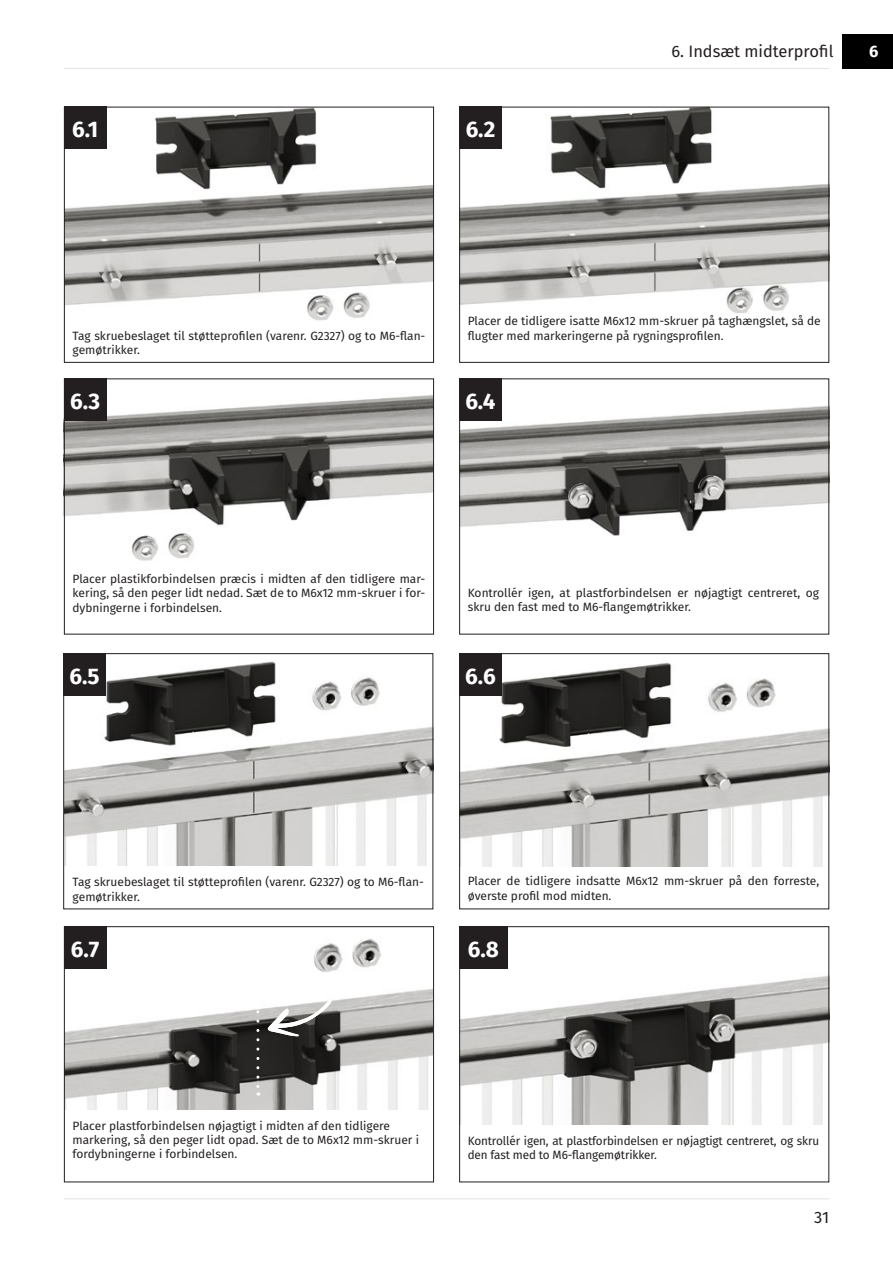
<style>
.page{position:relative;width:893px;height:1263px;background:#fff}
.page>*{position:absolute;margin:0;border:0;box-sizing:border-box;transform-origin:0 0}
.t1{font:700 22.5px "Fira Sans";color:#fff}
.t2{font:16.5px "Fira Sans";color:#231f20}
.t3{font:700 16.5px "Fira Sans";color:#fff}
.t4{font:12px/14.4px "Fira Sans";color:#231f20}
</style>
<div class="page">
<hr style="left:64px;top:1198px;width:765px;height:1px;background:#e3e3e3">
<img style="left:66px;top:395px;width:366px;height:166px">
<img style="left:461px;top:662px;width:366px;height:204px">
<img style="left:461px;top:406px;width:366px;height:130px">
<img style="left:461px;top:975px;width:366px;height:150px">
<img style="left:66px;top:109px;width:366px;height:197px">
<img style="left:65px;top:653px;width:369px;height:213px">
<img style="left:66px;top:938px;width:366px;height:172px">
<img style="left:461px;top:109px;width:366px;height:196px">
<img style="left:295px;top:272px;width:88px;height:49px">
<svg style="left:256px;top:993px;width:3px;height:102px"></svg>
<svg style="left:268px;top:999px;width:64px;height:37px"></svg>
<div style="left:842px;top:34px;width:51px;height:34px;background:#000"></div>
<hr style="left:64px;top:68px;width:765px;height:1px;background:#e3e3e3">
<img style="left:719px;top:272px;width:83px;height:42px">
<div style="left:459px;top:107px;width:370px;height:256px;border:1px solid #231f20"></div>
<div style="left:459px;top:107px;width:43px;height:42px;background:#231f20"></div>
<div style="left:64px;top:107px;width:370px;height:256px;border:1px solid #231f20"></div>
<div style="left:64px;top:107px;width:43px;height:42px;background:#231f20"></div>
<div style="left:64px;top:378px;width:370px;height:256px;border:1px solid #231f20"></div>
<div style="left:64px;top:378px;width:43px;height:43px;background:#231f20"></div>
<div style="left:459px;top:378px;width:43px;height:43px;background:#231f20"></div>
<div style="left:63px;top:653px;width:370px;height:256px;border:1px solid #231f20"></div>
<div style="left:63px;top:653px;width:43px;height:43px;background:#231f20"></div>
<div style="left:64px;top:926px;width:370px;height:256px;border:1px solid #231f20"></div>
<div style="left:64px;top:926px;width:43px;height:43px;background:#231f20"></div>
<div style="left:459px;top:926px;width:370px;height:256px;border:1px solid #231f20"></div>
<div style="left:459px;top:926px;width:49px;height:43px;background:#231f20"></div>
<div style="left:459px;top:653px;width:370px;height:256px;border:1px solid #231f20"></div>
<div style="left:459px;top:653px;width:43px;height:43px;background:#231f20"></div>
<p class="t1" style="left:72px;top:110px;width:28px">6.1</p>
<p class="t1" style="left:466px;top:110px;width:31px">6.2</p>
<p class="t2" style="left:671px;top:38px;width:164px">6. Indsæt midterprofil</p>
<p class="t3" style="left:869px;top:37px;width:11px">6</p>
<p class="t4" style="left:468px;top:314px;width:354px">Placer de tidligere isatte M6x12 mm-skruer på taghængslet, så de</p>
<p class="t4" style="left:72px;top:328px;width:354px">Tag skruebeslaget til støtteprofilen (varenr. G2327) og to M6-flan-</p>
<p class="t4" style="left:468px;top:328px;width:256px">flugter med markeringerne på rygningsprofilen.</p>
<p class="t4" style="left:72px;top:342px;width:68px">gemøtrikker.</p>
<p class="t1" style="left:70px;top:382px;width:32px">6.3</p>
<p class="t1" style="left:465px;top:382px;width:32px">6.4</p>
<p class="t4" style="left:72px;top:571px;width:354px;text-align:justify">Placer plastikforbindelsen præcis i midten af den tidligere mar&shy;kering, så den peger lidt nedad. Sæt de to M6x12 mm-skruer i for&shy;dybningerne i forbindelsen.</p>
<p class="t1" style="left:69px;top:657px;width:32px">6.5</p>
<p class="t4" style="left:468px;top:585px;width:353px">Kontrollér igen, at plastforbindelsen er nøjagtigt centreret, og skru den fast med to M6-flangemøtrikker.</p>
<p class="t1" style="left:465px;top:657px;width:32px">6.6</p>
<p class="t4" style="left:73px;top:874px;width:353px">Tag skruebeslaget til støtteprofilen (varenr. G2327) og to M6-flan&shy;gemøtrikker.</p>
<p class="t4" style="left:468px;top:873px;width:353px">Placer de tidligere indsatte M6x12 mm-skruer på den forreste, øverste profil mod midten.</p>
<p class="t1" style="left:71px;top:930px;width:30px">6.7</p>
<p class="t1" style="left:468px;top:930px;width:33px">6.8</p>
<p class="t4" style="left:72px;top:1118px;width:348px">Placer plastforbindelsen nøjagtigt i midten af den tidligere markering, så den peger lidt opad. Sæt de to M6x12 mm-skruer i fordybningerne i forbindelsen.</p>
<p class="t4" style="left:468px;top:1133px;width:353px">Kontrollér igen, at plastforbindelsen er nøjagtigt centreret, og skru den fast med to M6-flangemøtrikker.</p>
<h2 class="t2" style="left:814px;top:1205px;width:16px">31</h2>
</div>
